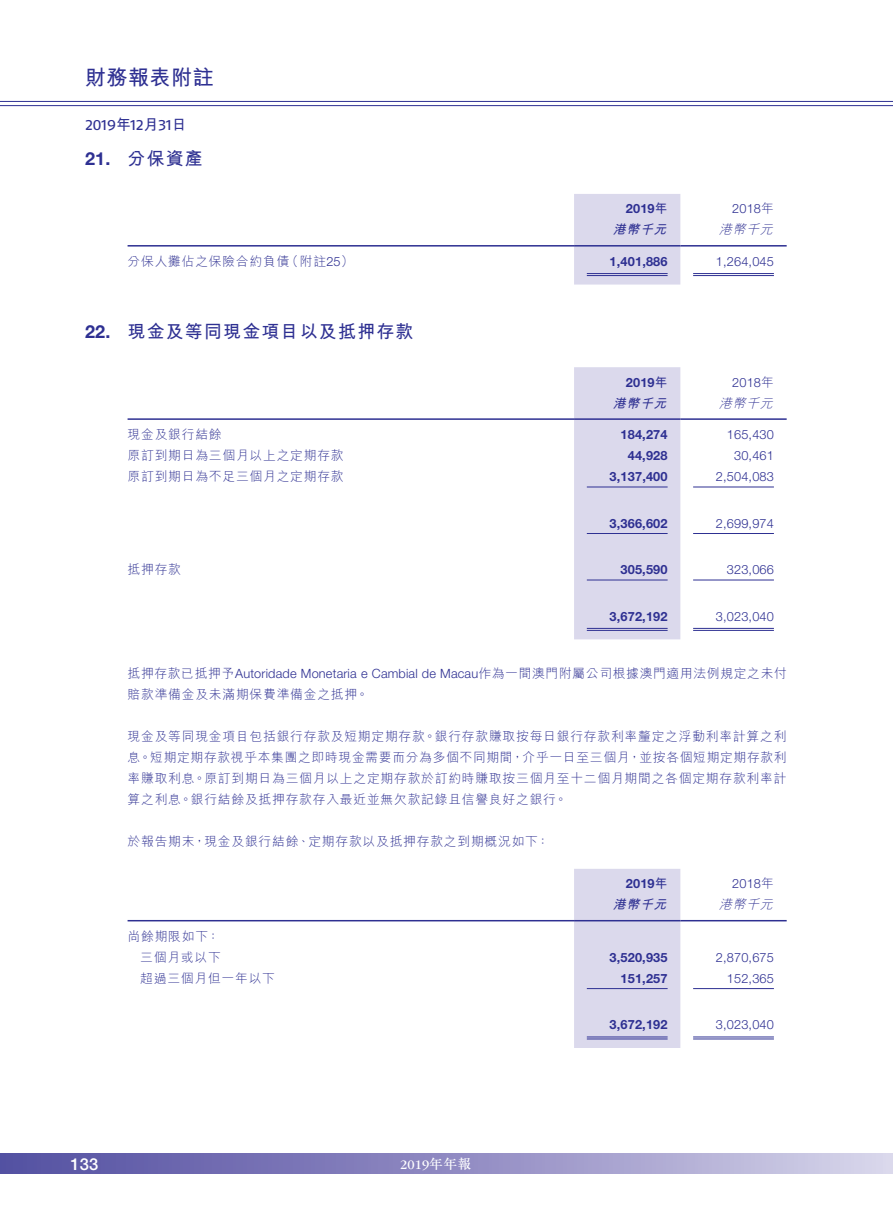
<style>
.page{position:relative;width:893px;height:1212px;background:#fff}
.page>*{position:absolute;margin:0;border:0;box-sizing:border-box;transform-origin:0 0}
.t1{font:700 21px "M Hei HK";letter-spacing:.025em;color:#2e3092}
.Heading_1{font:700 18px "M Hei HK";letter-spacing:.065em;color:#2e3092}
.Heading_1-2{font:700 18px "Helvetica Neue LT Std";color:#2e3092}
.t2{font:500 16.5px "Helvetica Neue LT Std";color:#fff}
.t3{font:15px "Fago Ex Lf";letter-spacing:-.025em;color:#2e3092}
.t4{font:13.5px "ITC Garamond Std";color:#fff}
.Body_Text{font:300 12.75px/21px "M Hei HK";letter-spacing:.065em;color:#2e3092}
.Body_Text-2{font:300 12.75px "Helvetica Neue LT Std";letter-spacing:.015em;color:#2e3092}
.Body_Text-3{font:700 12.75px "Helvetica Neue LT Std";letter-spacing:.015em;color:#2e3092}
.Body_Text-4{font:italic 300 12.75px "M Hei HK";color:#2e3092}
.Body_Text-5{font:italic 700 12.75px "M Hei HK";color:#2e3092}
.s1{font-family:"M Hei HK";font-weight:700}
.s2{font-family:"Helvetica Neue LT Std"}
.s3{font-family:"M Hei HK"}
.s4{font-family:"M Sung HK";font-weight:500}
</style>
<div class="page">
<div style="left:0;top:1154px;width:893px;height:20px;background:linear-gradient(to right,#504a9f,#d5d1e8)"></div>
<hr style="left:0;top:101px;width:893px;height:1px;background:#2e3092">
<hr style="left:0;top:105px;width:893px;height:1px;background:#2e3092">
<div style="left:574px;top:194px;width:106px;height:91px;background:#dbd9ec"></div>
<hr style="left:128px;top:245px;width:446px;height:2px;background:#2e3092">
<hr style="left:574px;top:245px;width:106px;height:2px;background:#2e3092">
<hr style="left:680px;top:245px;width:107px;height:2px;background:#2e3092">
<hr style="left:587px;top:273px;width:81px;height:1px;background:#2e3092">
<hr style="left:587px;top:275px;width:81px;height:1px;background:#2e3092">
<hr style="left:693px;top:273px;width:81px;height:1px;background:#2e3092">
<hr style="left:693px;top:275px;width:81px;height:1px;background:#2e3092">
<div style="left:574px;top:367px;width:106px;height:272px;background:#dbd9ec"></div>
<hr style="left:128px;top:418px;width:446px;height:2px;background:#2e3092">
<hr style="left:574px;top:418px;width:106px;height:2px;background:#2e3092">
<hr style="left:680px;top:418px;width:107px;height:2px;background:#2e3092">
<hr style="left:587px;top:487px;width:81px;height:1px;background:#2e3092">
<hr style="left:693px;top:487px;width:81px;height:1px;background:#2e3092">
<hr style="left:587px;top:533px;width:81px;height:1px;background:#2e3092">
<hr style="left:693px;top:533px;width:81px;height:1px;background:#2e3092">
<hr style="left:587px;top:580px;width:81px;height:1px;background:#2e3092">
<hr style="left:693px;top:580px;width:81px;height:1px;background:#2e3092">
<hr style="left:587px;top:628px;width:81px;height:1px;background:#2e3092">
<hr style="left:587px;top:630px;width:81px;height:1px;background:#2e3092">
<hr style="left:693px;top:628px;width:81px;height:1px;background:#2e3092">
<hr style="left:693px;top:630px;width:81px;height:1px;background:#2e3092">
<div style="left:574px;top:869px;width:106px;height:179px;background:#dbd9ec"></div>
<hr style="left:128px;top:920px;width:446px;height:1px;background:#2e3092">
<hr style="left:574px;top:920px;width:106px;height:1px;background:#2e3092">
<hr style="left:680px;top:920px;width:107px;height:1px;background:#2e3092">
<hr style="left:587px;top:988px;width:81px;height:1px;background:#2e3092">
<hr style="left:693px;top:988px;width:81px;height:1px;background:#2e3092">
<hr style="left:587px;top:1036px;width:81px;height:1px;background:#2e3092">
<hr style="left:587px;top:1038px;width:81px;height:1px;background:#2e3092">
<hr style="left:693px;top:1036px;width:81px;height:1px;background:#2e3092">
<hr style="left:693px;top:1038px;width:81px;height:1px;background:#2e3092">
<h1 class="t1" style="left:85px;top:62px;width:130px">財務報表附註</h1>
<p class="t3" style="left:85px;top:116px;width:103px">2019<span class="s1">年</span>12<span class="s1">月</span>31<span class="s1">日</span></p>
<p class="Heading_1" style="left:128px;top:145px;width:77px">分保資產</p>
<p class="Heading_1-2" style="left:85px;top:147px;width:27px">21.</p>
<p class="Body_Text" style="left:286px;top:251px;width:69px">（附註<span class="s2">25</span>(</p>
<p class="Body_Text" style="left:128px;top:251px;width:163px">分保人攤佔之保險合約負債</p>
<p class="Heading_1-2" style="left:85px;top:321px;width:27px">22.</p>
<p class="Heading_1" style="left:128px;top:318px;width:287px">現金及等同現金項目以及抵押存款</p>
<p class="Body_Text" style="left:128px;top:424px;width:96px">現金及銀行結餘</p>
<p class="Body_Text" style="left:128px;top:445px;width:218px">原訂到期日為三個月以上之定期存款</p>
<p class="Body_Text" style="left:128px;top:466px;width:218px">原訂到期日為不足三個月之定期存款</p>
<p class="Body_Text" style="left:128px;top:559px;width:55px">抵押存款</p>
<p class="Body_Text-3" style="left:626px;top:201px;width:43px">2019<span class="s3">年</span></p>
<p class="Body_Text-2" style="left:732px;top:201px;width:43px">2018<span class="s3">年</span></p>
<p class="Body_Text-5" style="left:613px;top:220px;width:59px">港幣千元</p>
<p class="Body_Text-4" style="left:719px;top:223px;width:58px">港幣千元</p>
<p class="Body_Text-3" style="left:610px;top:253px;width:60px">1,401,886</p>
<p class="Body_Text-2" style="left:716px;top:254px;width:60px">1,264,045</p>
<p class="Body_Text-3" style="left:626px;top:374px;width:43px">2019<span class="s3">年</span></p>
<p class="Body_Text-2" style="left:732px;top:374px;width:43px">2018<span class="s3">年</span></p>
<p class="Body_Text-5" style="left:613px;top:394px;width:59px">港幣千元</p>
<p class="Body_Text-4" style="left:719px;top:396px;width:58px">港幣千元</p>
<p class="Body_Text-3" style="left:620px;top:427px;width:49px">184,274</p>
<p class="Body_Text-2" style="left:727px;top:427px;width:49px">165,430</p>
<p class="Body_Text-3" style="left:628px;top:448px;width:41px">44,928</p>
<p class="Body_Text-2" style="left:734px;top:448px;width:41px">30,461</p>
<p class="Body_Text-3" style="left:610px;top:469px;width:60px">3,137,400</p>
<p class="Body_Text-2" style="left:716px;top:469px;width:60px">2,504,083</p>
<p class="Body_Text-3" style="left:610px;top:515px;width:60px">3,366,602</p>
<p class="Body_Text-2" style="left:716px;top:515px;width:60px">2,699,974</p>
<p class="Body_Text-3" style="left:620px;top:562px;width:49px">305,590</p>
<p class="Body_Text-2" style="left:727px;top:562px;width:49px">323,066</p>
<p class="Body_Text-3" style="left:610px;top:608px;width:60px">3,672,192</p>
<p class="Body_Text-2" style="left:716px;top:608px;width:60px">3,023,040</p>
<p class="Body_Text" style="left:128px;top:663px;width:661px">抵押存款已抵押予<span class="s2">Autoridade Monetaria e Cambial de Macau</span>作為一間澳門附屬公司根據澳門適用法例規定之未付賠款準備金及未滿期保費準備金之抵押。</p>
<p class="Body_Text" style="left:128px;top:726px;width:661px;text-align:justify">現金及等同現金項目包括銀行存款及短期定期存款。銀行存款賺取按每日銀行存款利率釐定之浮動利率計算之利息。短期定期存款視乎本集團之即時現金需要而分為多個不同期間，介乎一日至三個月，並按各個短期定期存款利率賺取利息。原訂到期日為三個月以上之定期存款於訂約時賺取按三個月至十二個月期間之各個定期存款利率計算之利息。銀行結餘及抵押存款存入最近並無欠款記錄且信譽良好之銀行。</p>
<p class="Body_Text" style="left:128px;top:831px;width:423px">於報告期末，現金及銀行結餘、定期存款以及抵押存款之到期概況如下：</p>
<p class="Body_Text-2" style="left:732px;top:876px;width:43px">2018<span class="s3">年</span></p>
<p class="Body_Text-3" style="left:626px;top:876px;width:43px">2019<span class="s3">年</span></p>
<p class="Body_Text" style="left:128px;top:925px;width:93px">尚餘期限如下：</p>
<p class="Body_Text" style="left:140px;top:946px;width:82px">三個月或以下</p>
<p class="Body_Text" style="left:140px;top:967px;width:136px">超過三個月但一年以下</p>
<p class="t2" style="left:71px;top:1154px;width:29px">133</p>
<p class="t4" style="left:400px;top:1157px;width:73px">2019<span class="s4">年年報</span></p>
<p class="Body_Text-5" style="left:613px;top:895px;width:59px">港幣千元</p>
<p class="Body_Text-4" style="left:719px;top:898px;width:58px">港幣千元</p>
<p class="Body_Text-3" style="left:610px;top:949px;width:60px">3,520,935</p>
<p class="Body_Text-2" style="left:716px;top:949px;width:60px">2,870,675</p>
<p class="Body_Text-3" style="left:620px;top:970px;width:49px">151,257</p>
<p class="Body_Text-2" style="left:727px;top:970px;width:49px">152,365</p>
<p class="Body_Text-3" style="left:610px;top:1017px;width:60px">3,672,192</p>
<p class="Body_Text-2" style="left:716px;top:1017px;width:60px">3,023,040</p>
</div>
